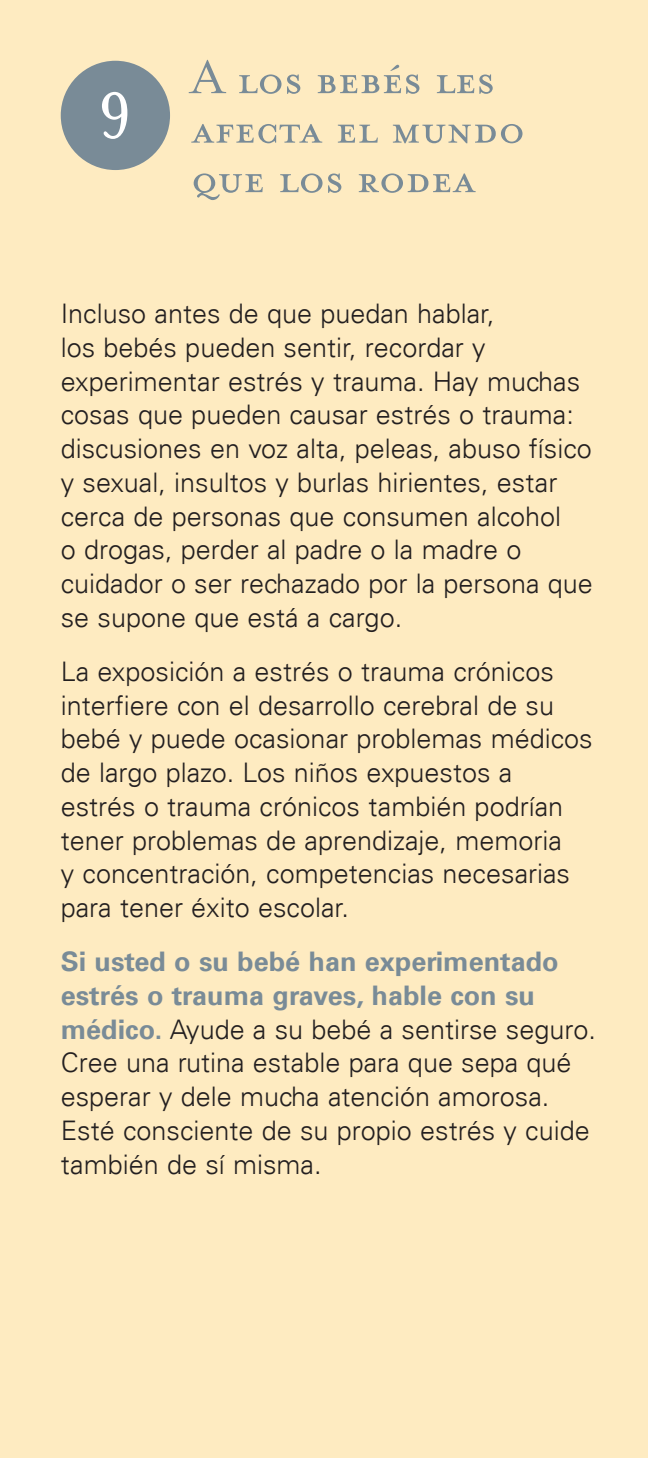
<style>
.page{position:relative;width:648px;height:1458px;background:#feebc1}
.page>*{position:absolute;margin:0;border:0;box-sizing:border-box;transform-origin:0 0}
.t1{font:74.25px "Mrs Eaves Petite Caps";color:#fff}
.t2{font:54px/49.5px "Mrs Eaves Petite Caps";letter-spacing:-.01em;color:#798b97}
.t3{font:300 27px/33.8px "Univers LT";color:#231f20}
.s1{font-weight:700;color:#798b97}
</style>
<div class="page">
<div style="left:61px;top:61px;width:109px;height:109px;background:#798b97;border-radius:50%"></div>
<p class="t1" style="left:97px;top:77px;width:36px">9</p>
<p class="t2" style="left:191px;top:54px;width:336px">A los bebés les afecta el mundo que los rodea</p>
<p class="t3" style="left:61px;top:297px;width:534px">Incluso antes de que puedan hablar,<br>los bebés pueden sentir, recordar y experimentar estrés y trauma. Hay muchas cosas que pueden causar estrés o trauma: discusiones en voz alta, peleas, abuso físico y sexual, insultos y burlas hirientes, estar cerca de personas que consumen alcohol<br>o drogas, perder al padre o la madre o cuidador o ser rechazado por la persona que se supone que está a cargo.</p>
<p class="t3" style="left:61px;top:655px;width:534px">La exposición a estrés o trauma crónicos interfiere con el desarrollo cerebral de su bebé y puede ocasionar problemas médicos de largo plazo. Los niños expuestos a estrés o trauma crónicos también podrían tener problemas de aprendizaje, memoria<br>y concentración, competencias necesarias para tener éxito escolar.</p>
<p class="t3" style="left:61px;top:945px;width:537px"><span class="s1">Si usted o su bebé han experimentado estrés o trauma graves, hable con su médico.</span> Ayude a su bebé a sentirse seguro.<br>Cree una rutina estable para que sepa qué esperar y dele mucha atención amorosa.<br>Esté consciente de su propio estrés y cuide también de sí misma.</p>
</div>
